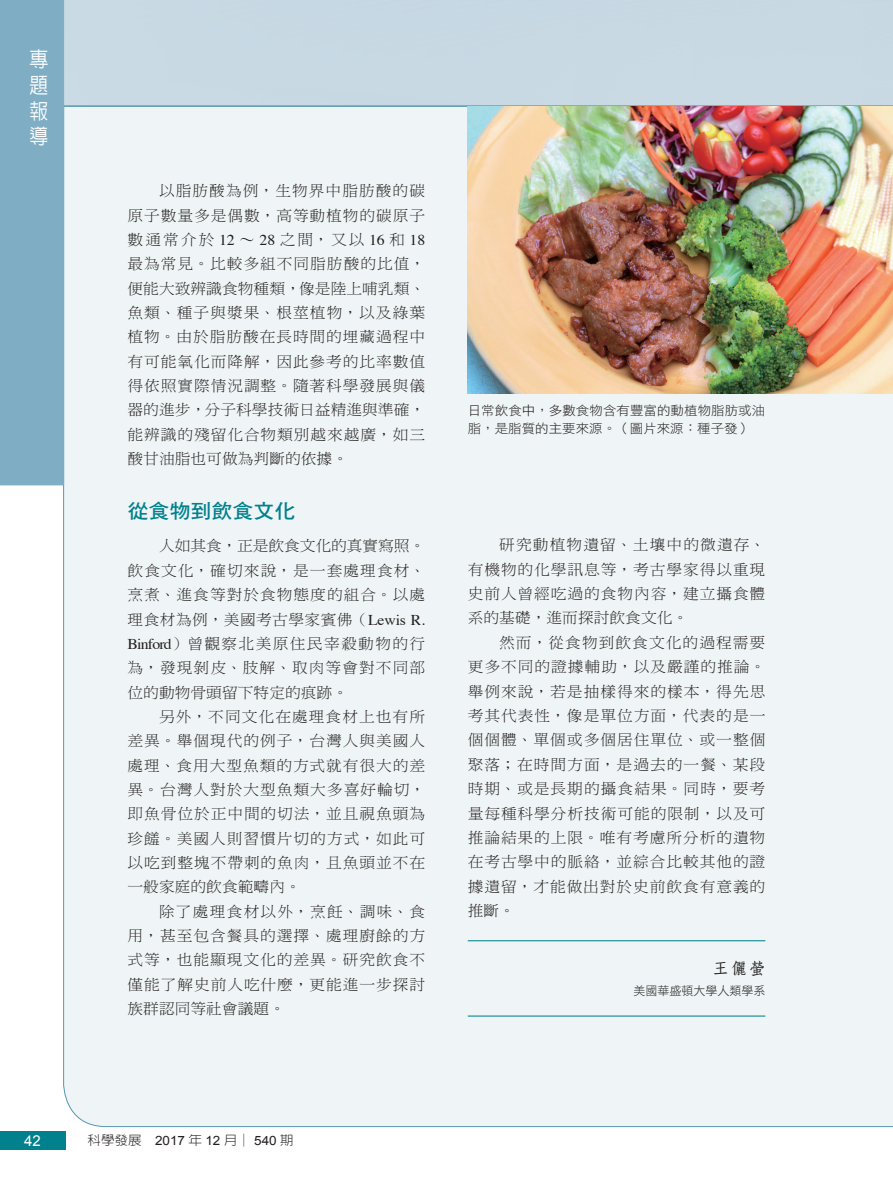
<style>
.page{position:relative;width:893px;height:1191px;background:#fff}
.page>*{position:absolute;margin:0;border:0;box-sizing:border-box;transform-origin:0 0}
.t1{font:500 21px/25.7px "AR New Hei B5";color:#fff;text-align:justify;scale:.9 1}
.t2{font:19.95px "DF Hei Std W7";color:#00818d;scale:1.05 1}
.t3{font:16.5px "DF Fang Song Std W6";color:#231f20}
.t4{font:15px/24.3px "DF Ming Std W3";letter-spacing:.055em;color:#231f20;text-align:justify;scale:1.05 1}
.t5{font:15px "Arial";color:#fff}
.t6{font:12.9px/18px "DF Hei Std W3";color:#231f20;scale:1.05 1}
.t7{font:12.9px "Arial";color:#231f20;scale:1.05 1}
.t8{font:12px "DF Hei Std W3";color:#231f20}
.s1{font-family:"Times"}
.s2{font-family:"AR New Hei B5";font-weight:300}
</style>
<div class="page">
<div style="left:0;top:1131px;width:65px;height:18px;background:#00818d"></div>
<div style="left:63px;top:105px;width:830px;height:1022px;background:#eff5f6"></div>
<hr style="left:0;top:106px;width:893px;height:1px;background:#5597b0">
<div style="left:0;top:0;width:64px;height:485px;background:#7fadc4"></div>
<hr style="left:468px;top:940px;width:297px;height:1px;background:#00818d">
<hr style="left:468px;top:1015px;width:297px;height:1px;background:#00818d">
<img style="left:468px;top:107px;width:425px;height:286px">
<hr style="left:892px;top:1122px;width:1px;height:69px;background:#428b91">
<h1 class="t1" style="left:30px;top:47px;width:22px">專題報導</h1>
<p class="t4" style="left:128px;top:178px;width:285px;text-indent:31px">以脂肪酸為例，生物界中脂肪酸的碳原子數量多是偶數，高等動植物的碳原子數通常介於 <span class="s1">12</span> ∼ <span class="s1">28</span> 之間，又以 <span class="s1">16</span> 和 <span class="s1">18</span>最為常見。比較多組不同脂肪酸的比值，便能大致辨識食物種類，像是陸上哺乳類、魚類、種子與漿果、根莖植物，以及綠葉植物。由於脂肪酸在長時間的埋藏過程中有可能氧化而降解，因此參考的比率數值得依照實際情況調整。隨著科學發展與儀器的進步，分子科學技術日益精進與準確，能辨識的殘留化合物類別越來越廣，如三酸甘油脂也可做為判斷的依據。</p>
<h2 class="t2" style="left:128px;top:500px;width:161px">從食物到飲食文化</h2>
<p class="t4" style="left:128px;top:534px;width:285px;text-indent:31px">人如其食，正是飲食文化的真實寫照。飲食文化，確切來說，是一套處理食材、烹煮、進食等對於食物態度的組合。以處理食材為例，美國考古學家賓佛（<span class="s1">Lewis R.<br>Binford</span>）曾觀察北美原住民宰殺動物的行為，發現剝皮、肢解、取肉等會對不同部位的動物骨頭留下特定的痕跡。</p>
<p class="t4" style="left:128px;top:704px;width:285px;text-indent:31px">另外，不同文化在處理食材上也有所差異。舉個現代的例子，台灣人與美國人處理、食用大型魚類的方式就有很大的差異。台灣人對於大型魚類大多喜好輪切，即魚骨位於正中間的切法，並且視魚頭為珍饈。美國人則習慣片切的方式，如此可以吃到整塊不帶刺的魚肉，且魚頭並不在一般家庭的飲食範疇內。</p>
<p class="t4" style="left:128px;top:899px;width:285px;text-indent:31px">除了處理食材以外，烹飪、調味、食用，甚至包含餐具的選擇、處理廚餘的方式等，也能顯現文化的差異。研究飲食不僅能了解史前人吃什麼，更能進一步探討族群認同等社會議題。</p>
<p class="t6" style="left:468px;top:401px;width:285px">日常飲食中，多數食物含有豐富的動植物脂肪或油脂，是脂質的主要來源。（圖片來源：種子發）</p>
<p class="t4" style="left:468px;top:532px;width:285px;text-indent:31px">研究動植物遺留、土壤中的微遺存、有機物的化學訊息等，考古學家得以重現史前人曾經吃過的食物內容，建立攝食體系的基礎，進而探討飲食文化。</p>
<p class="t4" style="left:468px;top:630px;width:285px;text-indent:31px">然而，從食物到飲食文化的過程需要更多不同的證據輔助，以及嚴謹的推論。舉例來說，若是抽樣得來的樣本，得先思考其代表性，像是單位方面，代表的是一個個體、單個或多個居住單位、或一整個聚落；在時間方面，是過去的一餐、某段時期、或是長期的攝食結果。同時，要考量每種科學分析技術可能的限制，以及可推論結果的上限。唯有考慮所分析的遺物在考古學中的脈絡，並綜合比較其他的證據遺留，才能做出對於史前飲食有意義的推斷。</p>
<p class="t3" style="left:713px;top:959px;width:54px">王儷螢</p>
<p class="t8" style="left:633px;top:984px;width:133px">美國華盛頓大學人類學系</p>
<p class="t5" style="left:24px;top:1131px;width:18px">42</p>
<p class="t7" style="left:88px;top:1132px;width:198px"><span class="s2">科學發展</span> 2017 <span class="s2">年</span> 12 <span class="s2">月│</span> 540 <span class="s2">期</span></p>
</div>
